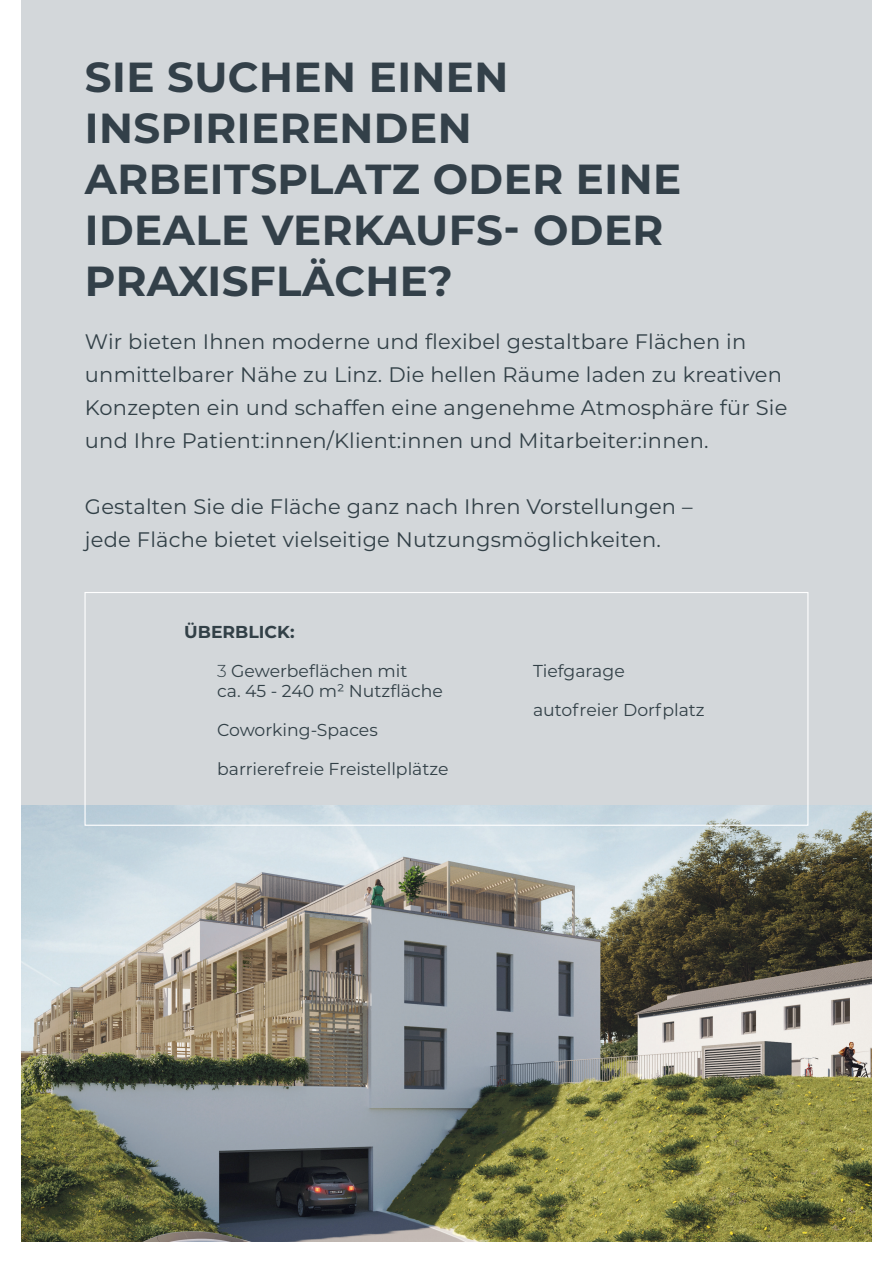
<style>
.page{position:relative;width:893px;height:1263px;background:#fff}
.page>*{position:absolute;margin:0;border:0;box-sizing:border-box;transform-origin:0 0}
.t1{font:700 42px/51px "Montserrat";letter-spacing:.01em;color:#334049}
.t2{font:21px/33px "Montserrat";letter-spacing:.01em;color:#324047}
.t3{font:17.25px/20.7px "Montserrat";color:#324047}
.t4{font:700 17.25px "Montserrat";color:#324047}
.s1{font-weight:300}
</style>
<div class="page">
<div style="left:21px;top:0;width:851px;height:1242px;background:#d3d7da"></div>
<img style="left:21px;top:806px;width:851px;height:436px">
<div style="left:84px;top:592px;width:724px;height:234px;border:1px solid #fff"></div>
<h1 class="t1" style="left:85px;top:49px;width:598px">SIE SUCHEN EINEN<br>INSPIRIERENDEN<br>ARBEITSPLATZ ODER EINE<br>IDEALE VERKAUFS- ODER<br>PRAXISFLÄCHE?</h1>
<p class="t2" style="left:85px;top:325px;width:704px">Wir bieten Ihnen moderne und flexibel gestaltbare Flächen in unmittelbarer Nähe zu Linz. Die hellen Räume laden zu kreativen Konzepten ein und schaffen eine angenehme Atmosphäre für Sie und Ihre Patient:innen/Klient:innen und Mitarbeiter:innen.</p>
<p class="t2" style="left:85px;top:490px;width:609px">Gestalten Sie die Fläche ganz nach Ihren Vorstellungen – jede Fläche bietet vielseitige Nutzungsmöglichkeiten.</p>
<p class="t4" style="left:184px;top:619px;width:112px">ÜBERBLICK:</p>
<p class="t3" style="left:217px;top:659px;width:227px"><span class="s1">3</span> Gewerbeflächen mit<br>ca. 45 - 240 m² Nutzfläche</p>
<p class="t3" style="left:217px;top:719px;width:162px">Coworking-Spaces</p>
<p class="t3" style="left:217px;top:758px;width:233px">barrierefreie Freistellplätze</p>
<p class="t3" style="left:533px;top:659px;width:93px">Tiefgarage</p>
<p class="t3" style="left:533px;top:698px;width:173px">autofreier Dorfplatz</p>
</div>
